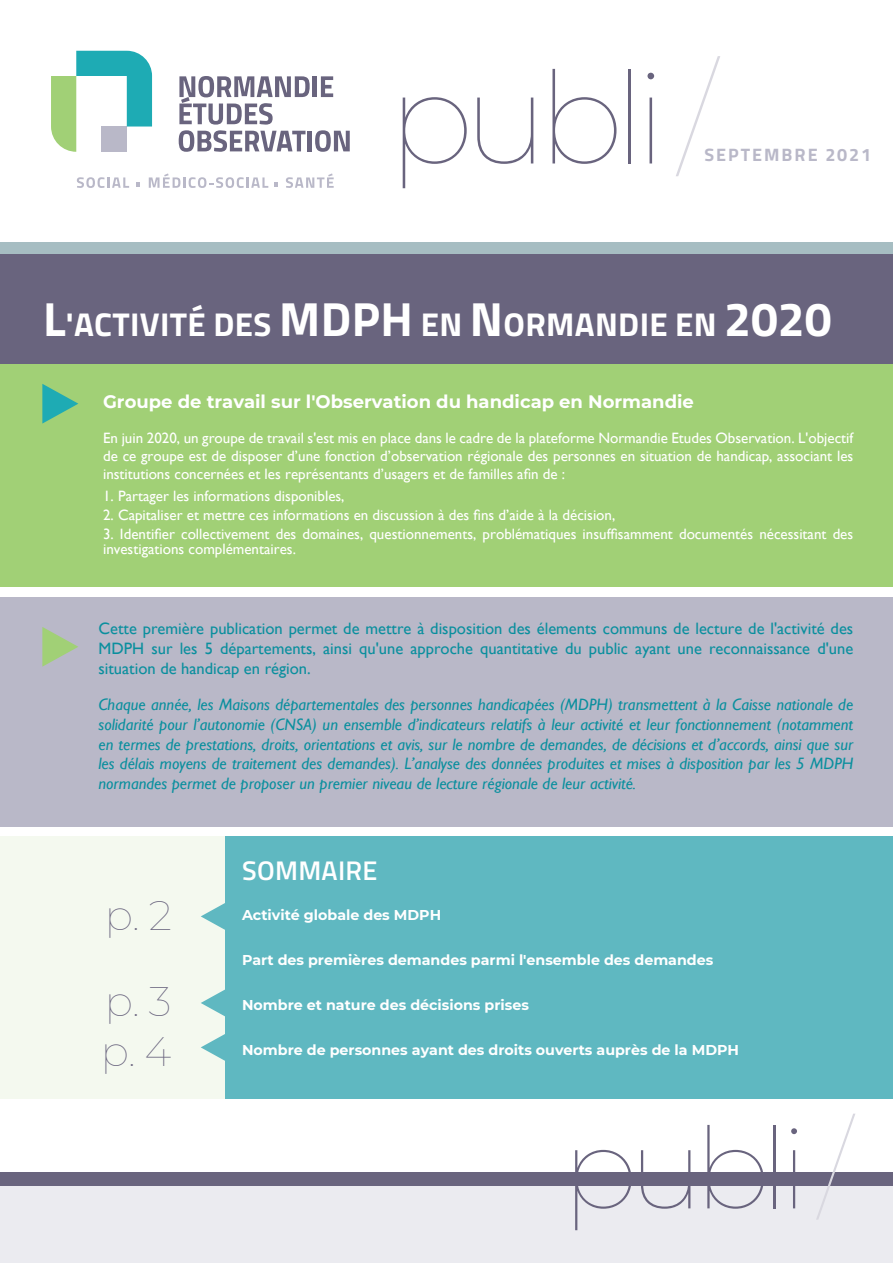
<style>
.page{position:relative;width:893px;height:1263px;background:#fff}
.page>*{position:absolute;margin:0;border:0;box-sizing:border-box;transform-origin:0 0}
.Titre_1{font:100 127.5px "Montserrat";letter-spacing:-.08em;color:#69647e}
.Titre_1-2{font:100 112.5px "Montserrat";letter-spacing:-.08em;color:#69647e}
.t1{font:100 42px "Montserrat";color:#69647e}
.Titre_3{font:700 33px "Titillium Web";letter-spacing:.01em;color:#fff}
.Titre_1-3{font:600 27px "Titillium Web";letter-spacing:.01em;color:#fff}
.t2{font:700 18px "Montserrat";color:#fff}
.Titre_3-2{font:700 18px "Titillium Web";letter-spacing:.11em;color:#b9b8c8}
.t3{font:italic 16.5px/19.8px "Gill Sans";color:#0a8f9e;text-align:justify}
.t4{font:16.5px/19.8px "Gill Sans";color:#0a8f9e;text-align:justify}
.t5{font:15px/18px "Gill Sans";color:#fff;text-align:justify}
.t6{font:700 14.25px "Montserrat";color:#fff}
.s1{color:#d9d8e0}
.s2{font-size:48px}
</style>
<div class="page">
<div style="left:0;top:343px;width:893px;height:244px;background:#a1d076"></div>
<div style="left:0;top:837px;width:225px;height:262px;background:#f4f9ef"></div>
<div style="left:0;top:1186px;width:893px;height:77px;background:#ebebf0"></div>
<div style="left:1px;top:1172px;width:892px;height:14px;background:#69647e"></div>
<svg style="left:51px;top:51px;width:101px;height:101px"></svg>
<svg style="left:179px;top:76px;width:171px;height:76px"></svg>
<svg style="left:77px;top:177px;width:52px;height:11px"></svg>
<svg style="left:137px;top:182px;width:3px;height:4px"></svg>
<svg style="left:149px;top:173px;width:119px;height:15px"></svg>
<svg style="left:274px;top:182px;width:4px;height:4px"></svg>
<svg style="left:286px;top:173px;width:48px;height:15px"></svg>
<div style="left:225px;top:837px;width:668px;height:262px;background:#5fb8c1"></div>
<div style="left:0;top:597px;width:893px;height:229px;background:#b9b8c8"></div>
<div style="left:0;top:242px;width:893px;height:14px;background:#a6bdc2"></div>
<svg style="left:201px;top:989px;width:24px;height:72px"></svg>
<svg style="left:201px;top:903px;width:24px;height:27px"></svg>
<svg style="left:42px;top:627px;width:36px;height:40px"></svg>
<svg style="left:42px;top:384px;width:36px;height:40px"></svg>
<div style="left:0;top:254px;width:893px;height:109px;background:#69647e"></div>
<p class="Titre_1" style="left:388px;top:33px;width:330px">publi <span class="s1">/</span></p>
<p class="Titre_3-2" style="left:704px;top:141px;width:168px">SEPTEMBRE 2021</p>
<p class="Titre_3" style="left:43px;top:299px;width:790px"><span class="s2">L</span>'ACTIVITÉ DES <span class="s2">MDPH</span> EN <span class="s2">N</span>ORMANDIE EN <span class="s2">2020</span></p>
<p class="t2" style="left:103px;top:389px;width:592px">Groupe de travail sur l'Observation du handicap en Normandie</p>
<p class="t5" style="left:103px;top:429px;width:752px">En juin 2020, un groupe de travail s'est mis en place dans le cadre de la plateforme Normandie Etudes Observation. L'objectif de ce groupe est de disposer d’une fonction d’observation régionale des personnes en situation de handicap, associant les institutions concernées et les représentants d’usagers et de familles afin de :</p>
<p class="t5" style="left:103px;top:487px;width:243px">1. Partager les informations disponibles,</p>
<p class="t5" style="left:103px;top:506px;width:514px">2. Capitaliser et mettre ces informations en discussion à des fins d’aide à la décision,</p>
<p class="t5" style="left:103px;top:527px;width:752px;line-height:15px">3. Identifier collectivement des domaines, questionnements, problématiques insuffisamment documentés nécessitant des investigations complémentaires.</p>
<p class="t4" style="left:99px;top:619px;width:756px">Cette première publication permet de mettre à disposition des élements communs de lecture de l'activité des MDPH sur les 5 départements, ainsi qu'une approche quantitative du public ayant une reconnaissance d'une situation de handicap en région.</p>
<p class="t3" style="left:99px;top:695px;width:756px">Chaque année, les Maisons départementales des personnes handicapées (MDPH) transmettent à la Caisse nationale de solidarité pour l’autonomie (CNSA) un ensemble d’indicateurs relatifs à leur activité et leur fonctionnement (notamment en termes de prestations, droits, orientations et avis, sur le nombre de demandes, de décisions et d’accords, ainsi que sur les délais moyens de traitement des demandes). L’analyse des données produites et mises à disposition par les 5 MDPH normandes permet de proposer un premier niveau de lecture régionale de leur activité.</p>
<p class="t1" style="left:105px;top:887px;width:69px">p. 2</p>
<p class="t1" style="left:105px;top:973px;width:68px">p. 3</p>
<p class="t1" style="left:101px;top:1023px;width:72px">p. 4</p>
<p class="Titre_1-3" style="left:242px;top:850px;width:137px">SOMMAIRE</p>
<p class="t6" style="left:242px;top:904px;width:201px">Activité globale des MDPH</p>
<p class="t6" style="left:242px;top:949px;width:473px">Part des premières demandes parmi l'ensemble des demandes</p>
<p class="t6" style="left:242px;top:994px;width:288px">Nombre et nature des décisions prises</p>
<p class="t6" style="left:242px;top:1039px;width:498px">Nombre de personnes ayant des droits ouverts auprès de la MDPH</p>
<p class="Titre_1-2" style="left:562px;top:1093px;width:291px">publi <span class="s1">/</span></p>
</div>
